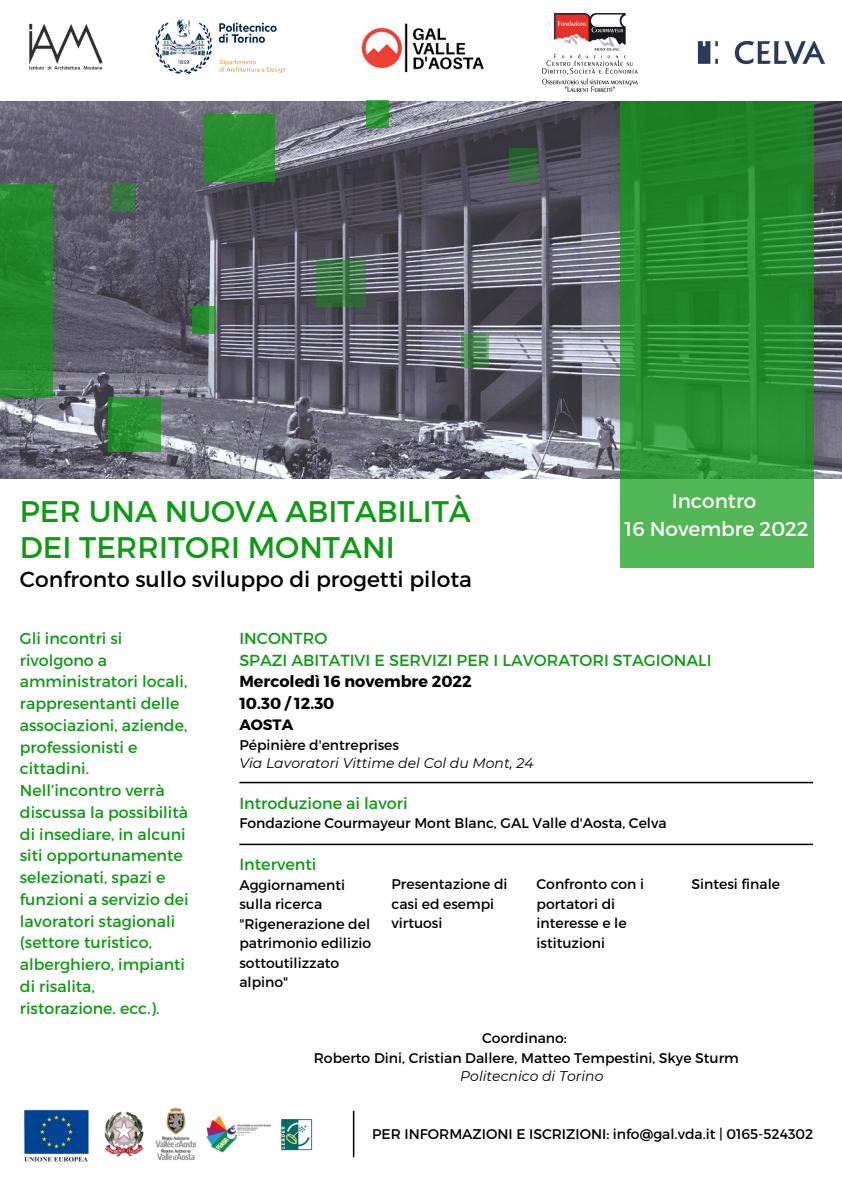
<style>
.page{position:relative;width:842px;height:1191px;background:#fff}
.page>*{position:absolute;margin:0;border:0;box-sizing:border-box;transform-origin:0 0}
.t1{font:29.8px/35.2px "Montserrat";color:#0e9b14}
.t2{font:21.8px "Montserrat";color:#000}
.t3{font:20px/27.7px "Montserrat";color:#fff;text-align:center}
.t4{font:16px/21.7px "Montserrat";color:#0e9b14}
.t5{font:700 16px/21.7px "Montserrat";color:#000}
.t6{font:15.8px/21.7px "Montserrat";color:#0e9b14}
.t7{font:700 15px "Montserrat";color:#000}
.t8{font:14px/19.5px "Montserrat";color:#000}
.t9{font:italic 14px "Montserrat";color:#000}
</style>
<div class="page">
<img style="left:24px;top:1106px;width:289px;height:56px">
<img style="left:0;top:101px;width:842px;height:378px">
<svg style="left:620px;top:101px;width:193px;height:466px;background:#2f9336"></svg>
<svg style="left:108px;top:398px;width:53px;height:54px;background:#2d9235"></svg>
<div style="left:0;top:184px;width:52px;height:213px;background:#24882c"></div>
<svg style="left:193px;top:307px;width:22px;height:27px"></svg>
<svg style="left:366px;top:101px;width:22px;height:27px"></svg>
<svg style="left:204px;top:114px;width:71px;height:68px;background:#2a8e32"></svg>
<div style="left:112px;top:184px;width:22px;height:27px;background:#377841"></div>
<svg style="left:316px;top:260px;width:50px;height:47px;background:#427a4c"></svg>
<svg style="left:461px;top:334px;width:28px;height:33px"></svg>
<svg style="left:509px;top:148px;width:28px;height:33px"></svg>
<hr style="left:239px;top:781px;width:574px;height:2px;background:#000">
<hr style="left:239px;top:843px;width:574px;height:2px;background:#000">
<hr style="left:353px;top:1110px;width:1px;height:47px;background:#000">
<img style="left:361px;top:23px;width:123px;height:50px">
<img style="left:29px;top:23px;width:74px;height:47px">
<img style="left:156px;top:20px;width:130px;height:53px">
<img style="left:543px;top:13px;width:95px;height:78px">
<img style="left:697px;top:40px;width:129px;height:25px">
<h1 class="t1" style="left:20px;top:492px;width:452px">PER UNA NUOVA ABITABILITÀ<br>DEI TERRITORI MONTANI</h1>
<h2 class="t2" style="left:20px;top:565px;width:454px">Confronto sullo sviluppo di progetti pilota</h2>
<h3 class="t3" style="left:625px;top:486px;width:186px">Incontro<br>16 Novembre 2022</h3>
<p class="t6" style="left:20px;top:626px;width:170px">Gli incontri si rivolgono a amministratori locali, rappresentanti delle associazioni, aziende, professionisti e cittadini.<br>Nell’incontro verrà discussa la possibilità di insediare, in alcuni siti opportunamente selezionati, spazi e funzioni a servizio dei lavoratori stagionali (settore turistico, alberghiero, impianti di risalita, ristorazione. ecc.).</p>
<p class="t4" style="left:239px;top:626px;width:474px">INCONTRO<br>SPAZI ABITATIVI E SERVIZI PER I LAVORATORI STAGIONALI</p>
<p class="t5" style="left:239px;top:669px;width:234px">Mercoledì 16 novembre 2022<br>10.30 / 12.30</p>
<p class="t7" style="left:239px;top:714px;width:55px">AOSTA</p>
<p class="t8" style="left:239px;top:734px;width:161px">Pépinière d'entreprises</p>
<p class="t9" style="left:239px;top:754px;width:296px">Via Lavoratori Vittime del Col du Mont, 24</p>
<p class="t4" style="left:239px;top:791px;width:170px">Introduzione ai lavori</p>
<p class="t8" style="left:239px;top:812px;width:429px">Fondazione Courmayeur Mont Blanc, GAL Valle d'Aosta, Celva</p>
<p class="t4" style="left:239px;top:853px;width:79px">Interventi</p>
<p class="t8" style="left:239px;top:874px;width:133px">Aggiornamenti sulla ricerca "Rigenerazione del patrimonio edilizio sottoutilizzato alpino"</p>
<p class="t8" style="left:392px;top:873px;width:117px">Presentazione di casi ed esempi virtuosi</p>
<p class="t8" style="left:537px;top:873px;width:109px">Confronto con i portatori di interesse e le istituzioni</p>
<p class="t8" style="left:691px;top:873px;width:90px">Sintesi finale</p>
<p class="t8" style="left:314px;top:1027px;width:426px;text-align:center">Coordinano:<br>Roberto Dini, Cristian Dallere, Matteo Tempestini, Skye Sturm</p>
<p class="t9" style="left:460px;top:1067px;width:145px">Politecnico di Torino</p>
<p class="t8" style="left:372px;top:1123px;width:443px">PER INFORMAZIONI E ISCRIZIONI: info@gal.vda.it | 0165-524302</p>
</div>
